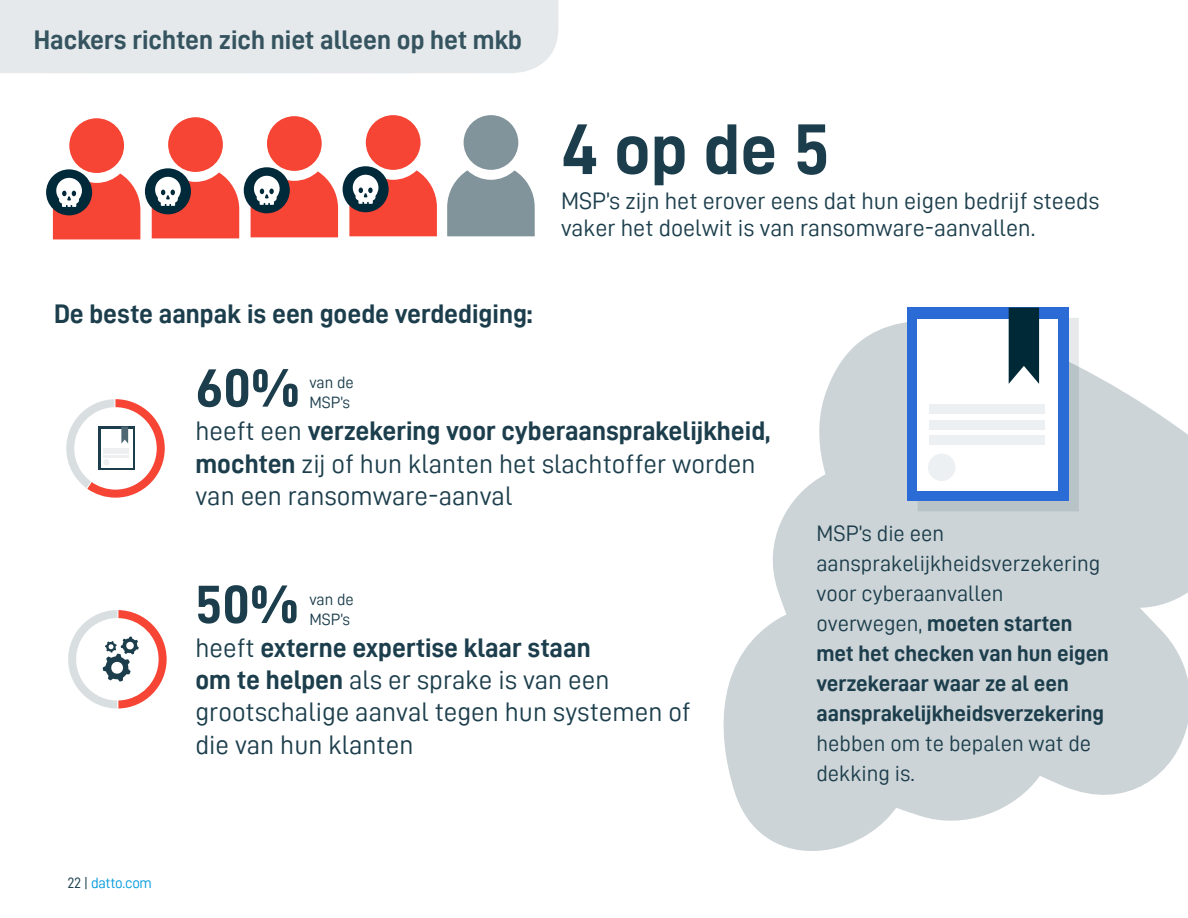
<style>
.page{position:relative;width:1188px;height:918px;background:#fff}
.page>*{position:absolute;margin:0;border:0;box-sizing:border-box;transform-origin:0 0}
.t1{font:700 72px "Datto DIN";color:#1c3e4c}
.t2{font:700 54px "Datto DIN";color:#1c3e4c}
.t3{font:27px/32.4px "Datto DIN";color:#1c3e4c}
.t4{font:700 27px "Datto DIN";color:#355460}
.t5{font:700 27px "Datto DIN";color:#1c3e4c}
.t6{font:24px/27px "Datto DIN";color:#1c3e4c}
.t7{font:700 22.5px/30px "Datto DIN";color:#1c3e4c}
.t8{font:22.5px/30px "Datto DIN";color:#1c3e4c}
.t9{font:16.5px/19.8px "Datto DIN";color:#1c3e4c}
.t10{font:15px "Datto DIN";letter-spacing:-.02em;color:#009bde}
.s1{font-weight:700}
.s2{color:#1b3f4e}
.s3{font-weight:400}
</style>
<div class="page">
<svg style="left:723px;top:307px;width:465px;height:544px;fill:#cdd4d7"></svg>
<svg style="left:66px;top:399px;width:99px;height:99px"></svg>
<svg style="left:68px;top:610px;width:99px;height:99px"></svg>
<div style="left:464px;top:115px;width:54px;height:55px;background:#81949b;border-radius:50%"></div>
<svg style="left:447px;top:170px;width:88px;height:66px;background:#92a2a8"></svg>
<div style="left:69px;top:118px;width:55px;height:55px;background:#f64535;border-radius:50%"></div>
<div style="left:46px;top:169px;width:46px;height:46px;background:#002939;border-radius:50%"></div>
<svg style="left:53px;top:174px;width:87px;height:65px"></svg>
<div style="left:168px;top:117px;width:55px;height:55px;background:#f64535;border-radius:50%"></div>
<div style="left:145px;top:168px;width:46px;height:46px;background:#002939;border-radius:50%"></div>
<svg style="left:152px;top:172px;width:87px;height:66px"></svg>
<div style="left:267px;top:116px;width:55px;height:55px;background:#f64535;border-radius:50%"></div>
<div style="left:244px;top:167px;width:46px;height:46px;background:#002939;border-radius:50%"></div>
<svg style="left:251px;top:171px;width:87px;height:66px"></svg>
<div style="left:366px;top:115px;width:55px;height:55px;background:#f64535;border-radius:50%"></div>
<div style="left:343px;top:166px;width:46px;height:46px;background:#002939;border-radius:50%"></div>
<svg style="left:349px;top:170px;width:88px;height:66px"></svg>
<div style="left:907px;top:307px;width:161px;height:194px;background:#2b6bd6"></div>
<svg style="left:918px;top:308px;width:161px;height:203px"></svg>
<div style="left:928px;top:454px;width:27px;height:27px;background:#edf0f2;border-radius:50%"></div>
<div style="left:929px;top:404px;width:115px;height:10px;background:#edf0f2"></div>
<div style="left:929px;top:420px;width:115px;height:10px;background:#edf0f2"></div>
<div style="left:929px;top:435px;width:115px;height:10px;background:#edf0f2"></div>
<div style="left:0;top:0;width:558px;height:73px;background:#e5e9eb"></div>
<p class="t4" style="left:34px;top:25px;width:490px">Hackers richten zich niet alleen op het mkb</p>
<p class="t5" style="left:54px;top:299px;width:480px">De beste aanpak is een goede verdediging:</p>
<h2 class="t2" style="left:195px;top:358px;width:106px">60%</h2>
<p class="t9" style="left:309px;top:373px;width:46px">van de<br>MSP’s</p>
<h1 class="t1" style="left:561px;top:109px;width:270px">4 op de 5</h1>
<p class="t6" style="left:561px;top:186px;width:540px">MSP’s zijn het erover eens dat hun eigen bedrijf steeds vaker het doelwit is van ransomware-aanvallen.</p>
<p class="t3" style="left:195px;top:414px;width:576px">heeft een <span class="s1">verzekering voor cyberaansprakelijkheid, mochten</span> zij of hun klanten het slachtoffer worden van een ransomware-aanval</p>
<h2 class="t2" style="left:195px;top:575px;width:105px">50%</h2>
<p class="t9" style="left:309px;top:589px;width:46px">van de<br>MSP’s</p>
<p class="t3" style="left:195px;top:631px;width:497px">heeft <span class="s1">externe expertise klaar staan<br>om te helpen</span> als er sprake is van een grootschalige aanval tegen hun systemen of die van hun klanten</p>
<p class="t10" style="left:68px;top:875px;width:86px"><span class="s2">22 |</span> datto.com</p>
<p class="t7" style="left:816px;top:518px;width:294px"><span class="s3">MSP’s die een aansprakelijkheidsverzekering voor cyberaanvallen overwegen,</span> moeten starten met het checken van hun eigen verzekeraar waar ze al een aansprakelijkheidsverzekering</p>
<p class="t8" style="left:816px;top:728px;width:276px">hebben om te bepalen wat de dekking is.</p>
</div>
